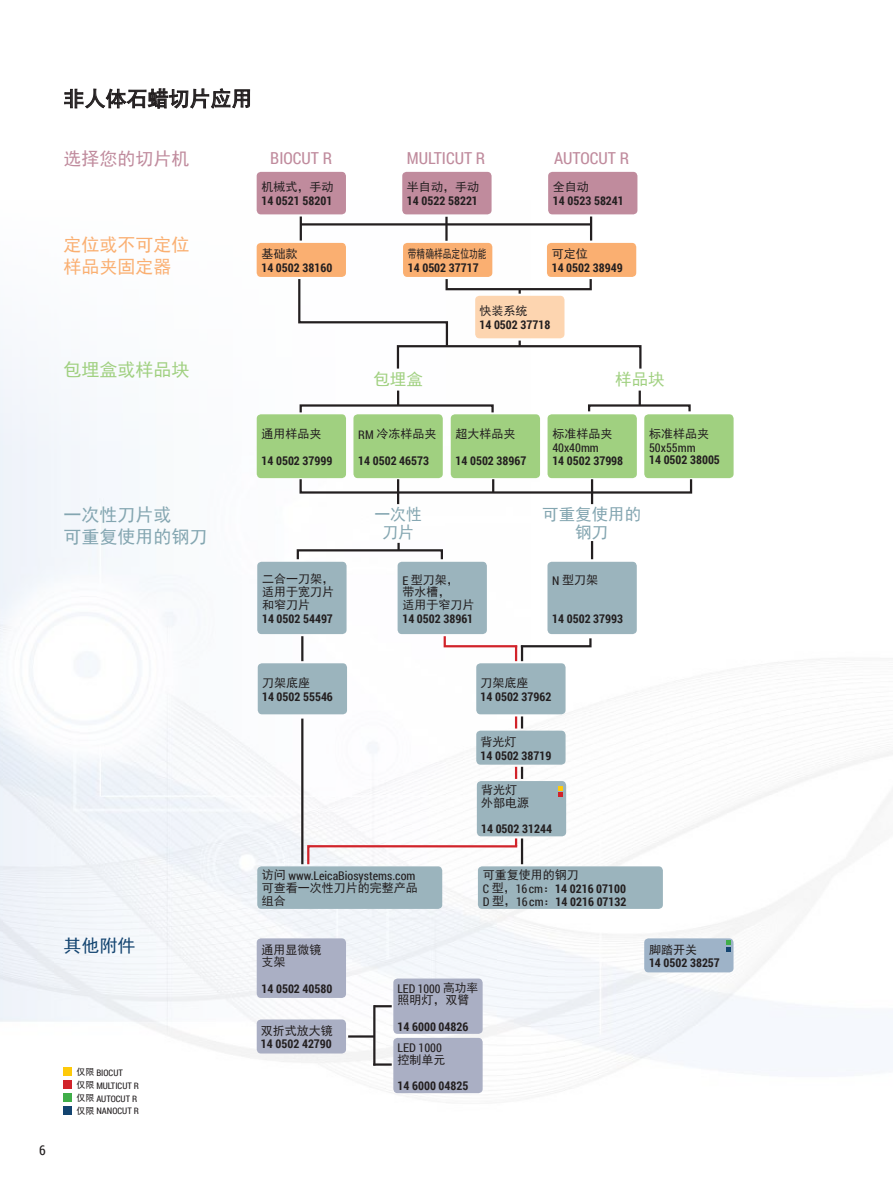
<style>
.page{position:relative;width:893px;height:1191px;background:#fff}
.page>*{position:absolute;margin:0;border:0;box-sizing:border-box;transform-origin:0 0}
.t1{font:21px "Sim Hei";color:#231f20}
.t2{font:18px/21.6px "Sim Hei";color:#84a6b1}
.t3{font:18px/21.6px "Sim Hei";color:#faaf71}
.t4{font:18px "Sim Hei";color:#c08b9d}
.t5{font:18px "Sim Hei";color:#a0d080}
.t6{font:18px "Sim Hei";color:#134470}
.t7{font:16.5px "Roboto Condensed";color:#c08b9d}
.t8{font:16.5px/18px "Sim Hei";color:#84a6b1;text-align:center}
.t9{font:16.5px "Sim Hei";color:#a0d080}
.t10{font:16.5px/18px "Sim Hei";color:#84a6b1;text-align:center;scale:.96 1}
.t11{font:13.5px "Roboto Condensed";color:#231f20}
.t12{font:700 12px/12.8px "Roboto Condensed";color:#231f20}
.t13{font:12px/12.8px "Sim Hei";color:#231f20}
.t14{font:12px "Roboto Condensed";color:#231f20}
.t15{font:12px "Sim Hei";color:#231f20;scale:.73 1}
.t16{font:9px/12.8px "Roboto Condensed";color:#231f20}
.s1{font-family:"Roboto Condensed"}
.s2{font-family:"Sim Hei"}
.s3{font-weight:400}
.s4{font-family:"Sim Hei";font-weight:400}
</style>
<div class="page">
<img style="left:0;top:201px;width:893px;height:914px">
<div style="left:257px;top:172px;width:89px;height:42px;background:#c08b9d;border-radius:4px"></div>
<div style="left:402px;top:172px;width:90px;height:42px;background:#c08b9d;border-radius:4px"></div>
<div style="left:548px;top:172px;width:89px;height:42px;background:#c08b9d;border-radius:4px"></div>
<div style="left:257px;top:243px;width:89px;height:34px;background:#faaf71;border-radius:4px"></div>
<div style="left:403px;top:243px;width:89px;height:34px;background:#faaf71;border-radius:4px"></div>
<div style="left:547px;top:243px;width:89px;height:34px;background:#faaf71;border-radius:4px"></div>
<div style="left:475px;top:296px;width:89px;height:42px;background:#fdd5b0;border-radius:4px"></div>
<div style="left:257px;top:414px;width:89px;height:64px;background:#a0d080;border-radius:4px"></div>
<div style="left:353px;top:414px;width:90px;height:64px;background:#a0d080;border-radius:4px"></div>
<div style="left:451px;top:414px;width:89px;height:64px;background:#a0d080;border-radius:4px"></div>
<div style="left:548px;top:414px;width:89px;height:64px;background:#a0d080;border-radius:4px"></div>
<div style="left:644px;top:414px;width:90px;height:64px;background:#a0d080;border-radius:4px"></div>
<div style="left:257px;top:562px;width:90px;height:72px;background:#9bb4bd;border-radius:4px"></div>
<div style="left:398px;top:562px;width:89px;height:72px;background:#9bb4bd;border-radius:4px"></div>
<div style="left:477px;top:781px;width:89px;height:55px;background:#9bb4bd;border-radius:4px"></div>
<div style="left:547px;top:562px;width:90px;height:72px;background:#9bb4bd;border-radius:4px"></div>
<div style="left:258px;top:663px;width:89px;height:51px;background:#9bb4bd;border-radius:4px"></div>
<div style="left:476px;top:663px;width:90px;height:51px;background:#9bb4bd;border-radius:4px"></div>
<div style="left:476px;top:730px;width:90px;height:34px;background:#9bb4bd;border-radius:4px"></div>
<div style="left:257px;top:938px;width:89px;height:60px;background:#aaafc4;border-radius:4px"></div>
<div style="left:393px;top:1037px;width:90px;height:56px;background:#aaafc4;border-radius:4px"></div>
<div style="left:644px;top:938px;width:89px;height:34px;background:#9eb3c8;border-radius:4px"></div>
<div style="left:257px;top:866px;width:185px;height:43px;background:#9bb4bd;border-radius:4px"></div>
<div style="left:478px;top:866px;width:185px;height:43px;background:#9bb4bd;border-radius:4px"></div>
<div style="left:257px;top:1019px;width:89px;height:34px;background:#aaafc4;border-radius:4px"></div>
<div style="left:393px;top:978px;width:90px;height:55px;background:#aaafc4;border-radius:4px"></div>
<div style="left:64px;top:1067px;width:8px;height:9px;background:#feca0a"></div>
<div style="left:64px;top:1080px;width:8px;height:9px;background:#d1232a"></div>
<div style="left:64px;top:1093px;width:8px;height:8px;background:#40ae49"></div>
<div style="left:64px;top:1106px;width:8px;height:8px;background:#134470"></div>
<svg style="left:726px;top:940px;width:4px;height:11px"></svg>
<svg style="left:559px;top:786px;width:4px;height:10px"></svg>
<svg style="left:64px;top:88px;width:186px;height:21px"></svg>
<hr style="left:300px;top:216px;width:2px;height:24px;background:#231f20">
<hr style="left:301px;top:223px;width:290px;height:2px;background:#231f20">
<hr style="left:590px;top:216px;width:2px;height:24px;background:#231f20">
<hr style="left:445px;top:217px;width:3px;height:24px;background:#231f20">
<svg style="left:297px;top:277px;width:152px;height:71px"></svg>
<div style="left:445px;top:278px;width:147px;height:12px;border:2px solid #231f20"></div>
<div style="left:397px;top:345px;width:244px;height:25px;border:2px solid #231f20"></div>
<div style="left:299px;top:478px;width:393px;height:15px;border:2px solid #231f20"></div>
<div style="left:300px;top:404px;width:194px;height:9px;border:2px solid #231f20"></div>
<div style="left:588px;top:404px;width:103px;height:8px;border:2px solid #231f20"></div>
<svg style="left:397px;top:390px;width:2px;height:15px"></svg>
<hr style="left:397px;top:479px;width:2px;height:25px;background:#231f20">
<hr style="left:301px;top:636px;width:2px;height:25px;background:#231f20">
<hr style="left:301px;top:718px;width:2px;height:146px;background:#231f20">
<svg style="left:492px;top:479px;width:2px;height:13px"></svg>
<hr style="left:591px;top:479px;width:2px;height:25px;background:#231f20">
<svg style="left:639px;top:390px;width:2px;height:15px"></svg>
<svg style="left:397px;top:543px;width:3px;height:6px"></svg>
<div style="left:297px;top:549px;width:146px;height:11px;border:2px solid #231f20"></div>
<svg style="left:375px;top:1005px;width:17px;height:2px"></svg>
<svg style="left:375px;top:1063px;width:17px;height:2px"></svg>
<hr style="left:348px;top:1035px;width:27px;height:2px;background:#231f20">
<hr style="left:373px;top:1005px;width:2px;height:60px;background:#231f20">
<svg style="left:591px;top:541px;width:2px;height:18px"></svg>
<svg style="left:442px;top:634px;width:151px;height:27px"></svg>
<svg style="left:306px;top:838px;width:213px;height:28px"></svg>
<svg style="left:515px;top:716px;width:8px;height:12px"></svg>
<svg style="left:515px;top:767px;width:8px;height:12px"></svg>
<hr style="left:521px;top:838px;width:2px;height:26px;background:#231f20">
<h1 class="t1" style="left:64px;top:88px;width:190px">非人体石蜡切片应用</h1>
<h2 class="t4" style="left:64px;top:149px;width:128px">选择您的切片机</h2>
<h2 class="t3" style="left:64px;top:234px;width:128px">定位或不可定位样品夹固定器</h2>
<h2 class="t5" style="left:64px;top:360px;width:128px">包埋盒或样品块</h2>
<h3 class="t7" style="left:270px;top:147px;width:63px">BIOCUT R</h3>
<h3 class="t7" style="left:407px;top:147px;width:80px">MULTICUT R</h3>
<h3 class="t7" style="left:554px;top:147px;width:76px">AUTOCUT R</h3>
<p class="t13" style="left:261px;top:181px;width:73px">机械式，手动</p>
<p class="t12" style="left:261px;top:194px;width:72px">14 0521 58201</p>
<p class="t13" style="left:407px;top:181px;width:73px">半自动，手动</p>
<p class="t12" style="left:407px;top:194px;width:72px">14 0522 58221</p>
<p class="t13" style="left:553px;top:181px;width:37px">全自动</p>
<p class="t12" style="left:553px;top:194px;width:72px">14 0523 58241</p>
<p class="t13" style="left:261px;top:247px;width:37px">基础款</p>
<p class="t12" style="left:261px;top:261px;width:72px">14 0502 38160</p>
<p class="t15" style="left:408px;top:248px;width:109px">带精确样品定位功能</p>
<p class="t12" style="left:408px;top:261px;width:72px">14 0502 37717</p>
<p class="t13" style="left:552px;top:247px;width:37px">可定位</p>
<p class="t12" style="left:552px;top:261px;width:72px">14 0502 38949</p>
<p class="t13" style="left:479px;top:305px;width:49px">快装系统</p>
<p class="t12" style="left:479px;top:318px;width:72px">14 0502 37718</p>
<h3 class="t9" style="left:373px;top:371px;width:51px">包埋盒</h3>
<h3 class="t9" style="left:615px;top:371px;width:51px">样品块</h3>
<p class="t13" style="left:261px;top:427px;width:61px">通用样品夹</p>
<p class="t12" style="left:261px;top:453px;width:72px">14 0502 37999</p>
<p class="t13" style="left:358px;top:427px;width:80px"><span class="s1">RM</span> 冷冻样品夹</p>
<p class="t12" style="left:358px;top:453px;width:72px">14 0502 46573</p>
<p class="t13" style="left:455px;top:427px;width:61px">超大样品夹</p>
<p class="t12" style="left:455px;top:453px;width:72px">14 0502 38967</p>
<p class="t13" style="left:552px;top:427px;width:61px">标准样品夹</p>
<p class="t14" style="left:552px;top:439px;width:48px">40x40mm</p>
<p class="t12" style="left:552px;top:453px;width:72px">14 0502 37998</p>
<p class="t13" style="left:649px;top:427px;width:61px">标准样品夹</p>
<p class="t14" style="left:649px;top:439px;width:48px">50x55mm</p>
<p class="t12" style="left:649px;top:453px;width:72px">14 0502 38005</p>
<h2 class="t2" style="left:64px;top:504px;width:146px">一次性刀片或<br>可重复使用的钢刀</h2>
<p class="t13" style="left:262px;top:573px;width:73px;text-align:justify">二合一刀架，适用于宽刀片和窄刀片</p>
<p class="t12" style="left:262px;top:611px;width:72px">14 0502 54497</p>
<h3 class="t10" style="left:374px;top:505px;width:51px">一次性刀片</h3>
<h3 class="t8" style="left:542px;top:505px;width:100px">可重复使用的钢刀</h3>
<p class="t13" style="left:402px;top:573px;width:73px"><span class="s1">E</span> 型刀架，<br>带水槽，<br>适用于窄刀片</p>
<p class="t12" style="left:402px;top:611px;width:72px">14 0502 38961</p>
<p class="t13" style="left:552px;top:573px;width:47px"><span class="s1">N</span> 型刀架</p>
<p class="t12" style="left:552px;top:611px;width:72px">14 0502 37993</p>
<h2 class="t6" style="left:64px;top:936px;width:74px">其他附件</h2>
<p class="t11" style="left:39px;top:1140px;width:8px">6</p>
<p class="t16" style="left:76px;top:1066px;width:64px"><span class="s2">仅限</span> BIOCUT<br><span class="s2">仅限</span> MULTICUT R<span class="s2">仅限</span> AUTOCUT R<span class="s2">仅限</span> NANOCUT R</p>
<p class="t13" style="left:262px;top:676px;width:49px">刀架底座</p>
<p class="t12" style="left:262px;top:689px;width:72px">14 0502 55546</p>
<p class="t14" style="left:262px;top:867px;width:155px"><span class="s2">访问</span> www.LeicaBiosystems.com</p>
<p class="t13" style="left:262px;top:881px;width:157px">可查看一次性刀片的完整产品组合</p>
<p class="t13" style="left:480px;top:676px;width:49px">刀架底座</p>
<p class="t12" style="left:480px;top:689px;width:72px">14 0502 37962</p>
<p class="t13" style="left:480px;top:735px;width:37px">背光灯</p>
<p class="t12" style="left:480px;top:748px;width:72px">14 0502 38719</p>
<p class="t13" style="left:481px;top:783px;width:49px">背光灯外部电源</p>
<p class="t12" style="left:481px;top:822px;width:72px">14 0502 31244</p>
<p class="t13" style="left:483px;top:869px;width:97px">可重复使用的钢刀</p>
<p class="t12" style="left:483px;top:882px;width:145px"><span class="s3">C</span> <span class="s4">型，</span><span class="s3">16 cm</span><span class="s4">：</span>14 0216 07100<br><span class="s3">D</span> <span class="s4">型，</span><span class="s3">16 cm</span><span class="s4">：</span>14 0216 07132</p>
<p class="t13" style="left:261px;top:943px;width:61px">通用显微镜支架</p>
<p class="t12" style="left:261px;top:981px;width:72px">14 0502 40580</p>
<p class="t14" style="left:398px;top:980px;width:82px">LED 1000 <span class="s2">高功率</span></p>
<p class="t13" style="left:398px;top:993px;width:73px">照明灯，双臂</p>
<p class="t12" style="left:398px;top:1019px;width:72px">14 6000 04826</p>
<p class="t13" style="left:261px;top:1024px;width:73px">双折式放大镜</p>
<p class="t12" style="left:261px;top:1037px;width:72px">14 0502 42790</p>
<p class="t14" style="left:398px;top:1039px;width:46px">LED 1000</p>
<p class="t13" style="left:398px;top:1053px;width:49px">控制单元</p>
<p class="t12" style="left:398px;top:1079px;width:72px">14 6000 04825</p>
<p class="t13" style="left:649px;top:943px;width:49px">脚踏开关</p>
<p class="t12" style="left:649px;top:956px;width:72px">14 0502 38257</p>
</div>
